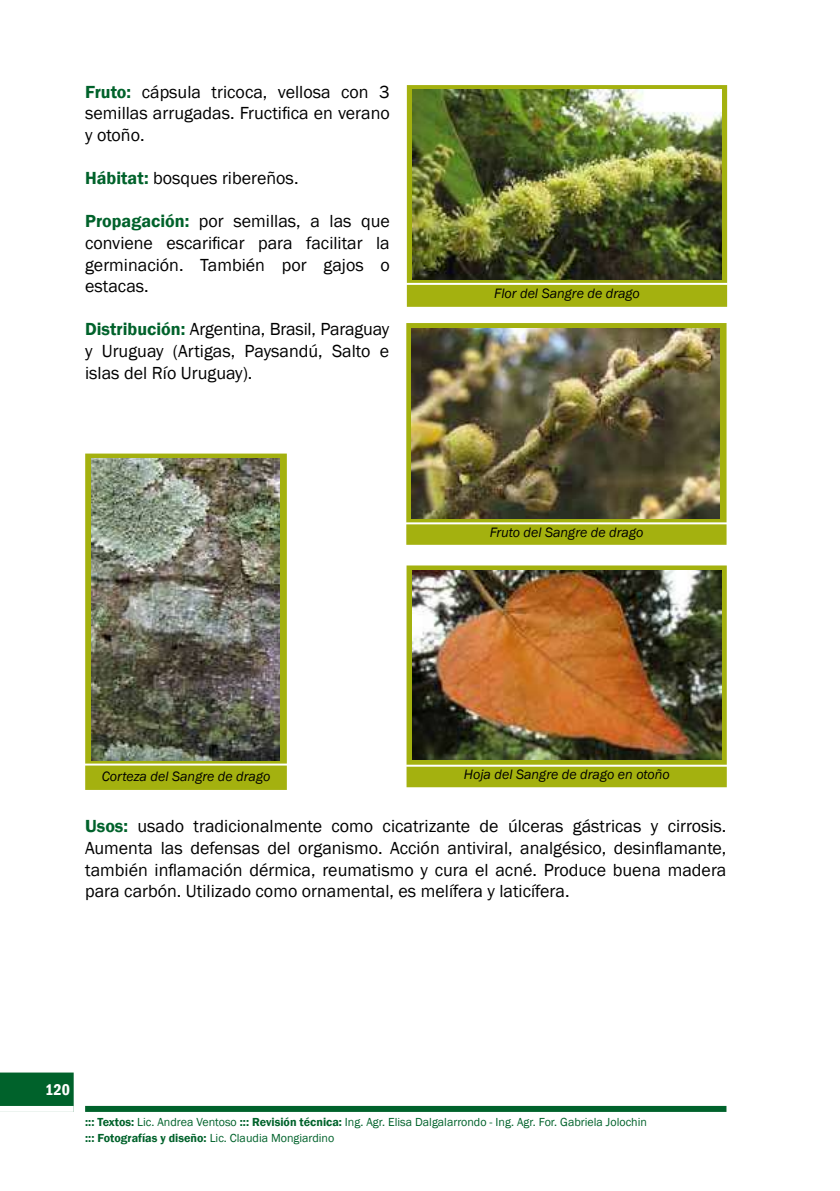
<style>
.page{position:relative;width:840px;height:1191px;background:#fff}
.page>*{position:absolute;margin:0;border:0;box-sizing:border-box;transform-origin:0 0}
.t1{font:18px/21.6px "Franklin Gothic";color:#000;text-align:justify}
.t2{font:600 condensed 16px "Franklin Gothic";color:#fff}
.t3{font:italic 14px "Franklin Gothic";color:#000}
.t4{font:12px/16px "Franklin Gothic";color:#00622b}
.s1{font-weight:600;color:#00622b}
.s2{font-weight:600}
</style>
<div class="page">
<div style="left:85px;top:1106px;width:641px;height:6px;background:#00622b"></div>
<svg style="left:0;top:1072px;width:74px;height:40px;background:#2a7c4e"></svg>
<div style="left:85px;top:453px;width:202px;height:337px;background:#a4b10f;border:2px solid #a4b10f"></div>
<img style="left:91px;top:458px;width:188px;height:302px">
<div style="left:406px;top:85px;width:320px;height:222px;background:#a4b10f;border:2px solid #a4b10f"></div>
<img style="left:412px;top:90px;width:309px;height:189px">
<div style="left:406px;top:565px;width:320px;height:222px;background:#a4b10f;border:2px solid #a4b10f"></div>
<img style="left:412px;top:570px;width:308px;height:189px">
<div style="left:406px;top:323px;width:320px;height:222px;background:#a4b10f;border:2px solid #a4b10f"></div>
<img style="left:411px;top:328px;width:307px;height:190px">
<hr style="left:406px;top:283px;width:321px;height:2px;background:#fff">
<hr style="left:406px;top:764px;width:321px;height:2px;background:#fff">
<hr style="left:405px;top:522px;width:321px;height:2px;background:#fff">
<hr style="left:84px;top:763px;width:205px;height:2px;background:#fff">
<p class="t1" style="left:85px;top:81px;width:306px"><span class="s1">Fruto:</span> cápsula tricoca, vellosa con 3 semillas arrugadas. Fructifica en verano y otoño.</p>
<p class="t1" style="left:85px;top:168px;width:215px"><span class="s1">Hábitat:</span> bosques ribereños.</p>
<p class="t1" style="left:85px;top:211px;width:306px"><span class="s1">Propagación:</span> por semillas, a las que conviene escarificar para facilitar la germinación. También por gajos o estacas.</p>
<p class="t1" style="left:85px;top:319px;width:305px"><span class="s1">Distribución:</span> Argentina, Brasil, Paraguay y Uruguay (Artigas, Paysandú, Salto e islas del Río Uruguay).</p>
<p class="t3" style="left:494px;top:284px;width:147px">Flor del Sangre de drago</p>
<p class="t3" style="left:489px;top:523px;width:155px">Fruto del Sangre de drago</p>
<p class="t3" style="left:102px;top:767px;width:170px">Corteza del Sangre de drago</p>
<p class="t3" style="left:463px;top:766px;width:207px">Hoja del Sangre de drago en otoño</p>
<p class="t1" style="left:85px;top:816px;width:642px"><span class="s1">Usos:</span> usado tradicionalmente como cicatrizante de úlceras gástricas y cirrosis.<br>Aumenta las defensas del organismo. Acción antiviral, analgésico, desinflamante, también inflamación dérmica, reumatismo y cura el acné. Produce buena madera para carbón. Utilizado como ornamental, es melífera y laticífera.</p>
<p class="t2" style="left:45px;top:1079px;width:26px">120</p>
<p class="t4" style="left:85px;top:1114px;width:563px"><span class="s2">::: Textos:</span> Lic. Andrea Ventoso <span class="s2">::: Revisión técnica:</span> Ing. Agr. Elisa Dalgalarrondo - Ing. Agr. For. Gabriela Jolochin <span class="s2">::: Fotografías y diseño:</span> Lic. Claudia Mongiardino</p>
</div>
